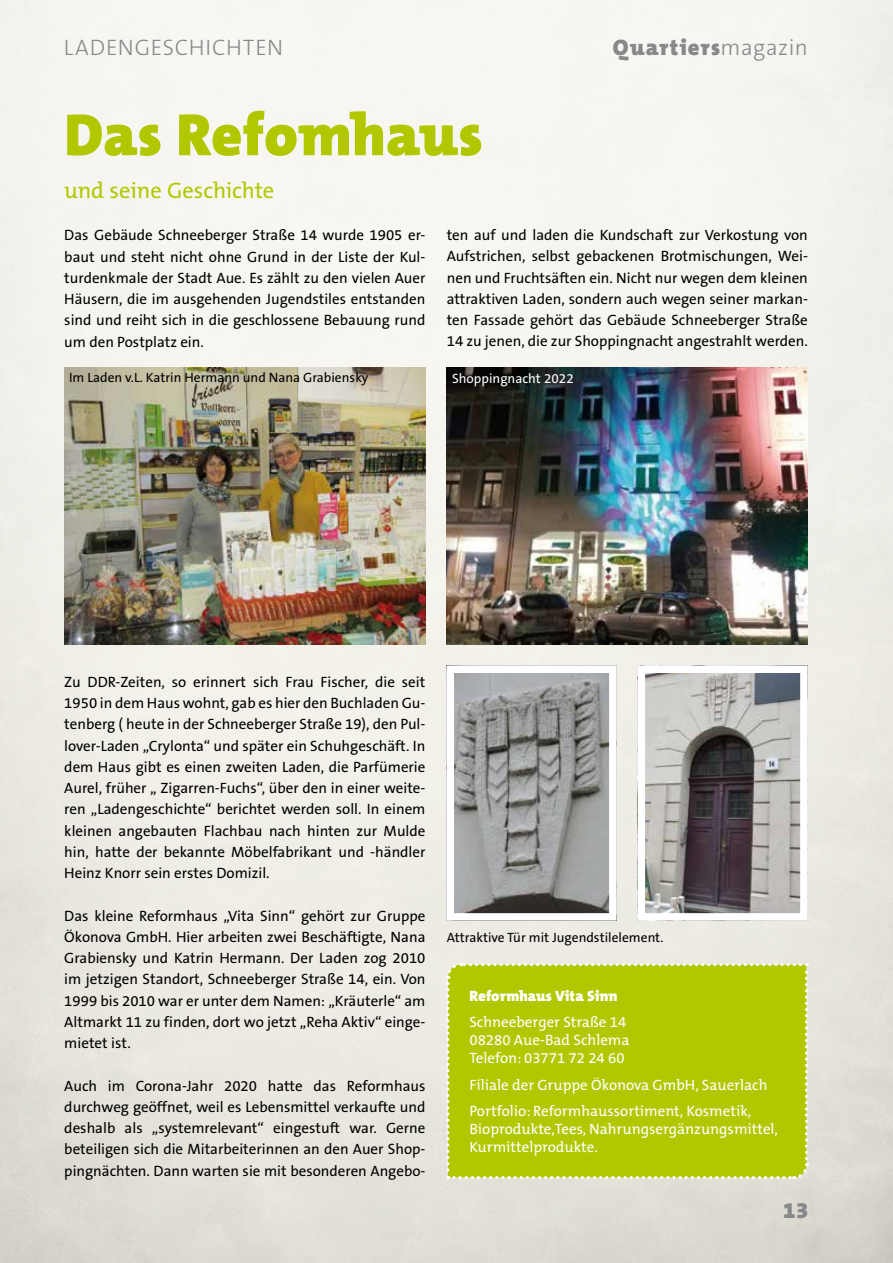
<style>
.page{position:relative;width:893px;height:1263px;background:#fff}
.page>*{position:absolute;margin:0;border:0;box-sizing:border-box;transform-origin:0 0}
.t1{font:900 60px "The Mix B9";color:#b1c800}
.t2{font:900 22.5px "The Mix B9";letter-spacing:.05em;color:#86888a}
.t3{font:22.5px "The Mix B5 Plain";letter-spacing:-.005em;color:#b1c800}
.t4{font:300 22.5px "The Sans B3";letter-spacing:.035em;color:#86888a}
.t5{font:15px/21.3px "The Sans B5 Plain";color:#000;text-align:justify}
.t6{font:15px/18px "The Mix B5 Plain";color:#fff}
.t7{font:900 15px "The Mix B9";color:#fff}
.t8{font:13.5px "The Sans B5 Plain";color:#000}
.t9{font:13.5px "The Sans B5 Plain";color:#fff}
.s1{font-family:"The Sans B3";font-weight:300}
</style>
<div class="page">
<img style="left:0;top:0;width:893px;height:1263px">
<div style="left:445px;top:962px;width:365px;height:218px;background:#b1c800"></div>
<img style="left:64px;top:368px;width:361px;height:276px">
<img style="left:447px;top:368px;width:361px;height:276px">
<img style="left:455px;top:674px;width:153px;height:238px">
<div style="left:446px;top:665px;width:171px;height:256px;border:8px solid #fff"></div>
<img style="left:647px;top:674px;width:152px;height:238px">
<div style="left:638px;top:665px;width:170px;height:256px;border:8px solid #fff"></div>
<h2 class="t4" style="left:64px;top:36px;width:221px">LADENGESCHICHTEN</h2>
<h2 class="t2" style="left:613px;top:36px;width:197px">Quartiers<span class="s1">magazin</span></h2>
<h1 class="t1" style="left:64px;top:103px;width:420px">Das Refomhaus</h1>
<h2 class="t3" style="left:64px;top:178px;width:212px">und seine Geschichte</h2>
<p class="t5" style="left:64px;top:225px;width:363px">Das Gebäude Schneeberger Straße 14 wurde 1905 er&shy;baut und steht nicht ohne Grund in der Liste der Kul&shy;turdenkmale der Stadt Aue. Es zählt zu den vielen Auer Häusern, die im ausgehenden Jugendstiles entstanden sind und reiht sich in die geschlossene Bebauung rund um den Postplatz ein.</p>
<p class="t5" style="left:447px;top:225px;width:363px">ten auf und laden die Kundschaft zur Verkostung von Aufstrichen, selbst gebackenen Brotmischungen, Wei&shy;nen und Fruchtsäften ein. Nicht nur wegen dem kleinen attraktiven Laden, sondern auch wegen seiner markan&shy;ten Fassade gehört das Gebäude Schneeberger Straße 14 zu jenen, die zur Shoppingnacht angestrahlt werden.</p>
<p class="t8" style="left:69px;top:370px;width:301px">Im Laden v.L. Katrin Hermann und Nana Grabiensky</p>
<p class="t9" style="left:452px;top:372px;width:123px">Shoppingnacht 2022</p>
<p class="t5" style="left:64px;top:672px;width:363px">Zu DDR-Zeiten, so erinnert sich Frau Fischer, die seit 1950 in dem Haus wohnt, gab es hier den Buchladen Gu&shy;tenberg ( heute in der Schneeberger Straße 19), den Pul&shy;lover-Laden „Crylonta“ und später ein Schuhgeschäft. In dem Haus gibt es einen zweiten Laden, die Parfümerie Aurel, früher „ Zigarren-Fuchs“, über den in einer weite&shy;ren „Ladengeschichte“ berichtet werden soll. In einem kleinen angebauten Flachbau nach hinten zur Mulde hin, hatte der bekannte Möbelfabrikant und -händler Heinz Knorr sein erstes Domizil.</p>
<p class="t5" style="left:64px;top:905px;width:363px">Das kleine Reformhaus „Vita Sinn“ gehört zur Gruppe Ökonova GmbH. Hier arbeiten zwei Beschäftigte, Nana Grabiensky und Katrin Hermann. Der Laden zog 2010 im jetzigen Standort, Schneeberger Straße 14, ein. Von 1999 bis 2010 war er unter dem Namen: „Kräuterle“ am Altmarkt 11 zu finden, dort wo jetzt „Reha Aktiv“ einge&shy;mietet ist.</p>
<p class="t5" style="left:64px;top:1075px;width:363px">Auch im Corona-Jahr 2020 hatte das Reformhaus durchweg geöffnet, weil es Lebensmittel verkaufte und deshalb als „systemrelevant“ eingestuft war. Gerne beteiligen sich die Mitarbeiterinnen an den Auer Shop&shy;pingnächten. Dann warten sie mit besonderen Angebo-</p>
<p class="t8" style="left:447px;top:930px;width:218px">Attraktive Tür mit Jugendstilelement.</p>
<p class="t7" style="left:469px;top:988px;width:150px">Reformhaus Vita Sinn</p>
<p class="t6" style="left:469px;top:1014px;width:162px">Schneeberger Straße 14<br>08280 Aue-Bad Schlema<br>Telefon: 03771 72 24 60</p>
<p class="t6" style="left:469px;top:1072px;width:299px;line-height:26.5px">Filiale der Gruppe Ökonova GmbH, Sauerlach<br>Portfolio: Reformhaussortiment, Kosmetik,</p>
<p class="t6" style="left:469px;top:1121px;width:310px">Bioprodukte,Tees, Nahrungsergänzungsmittel,<br>Kurmittelprodukte.</p>
<h2 class="t2" style="left:783px;top:1198px;width:27px">13</h2>
</div>
